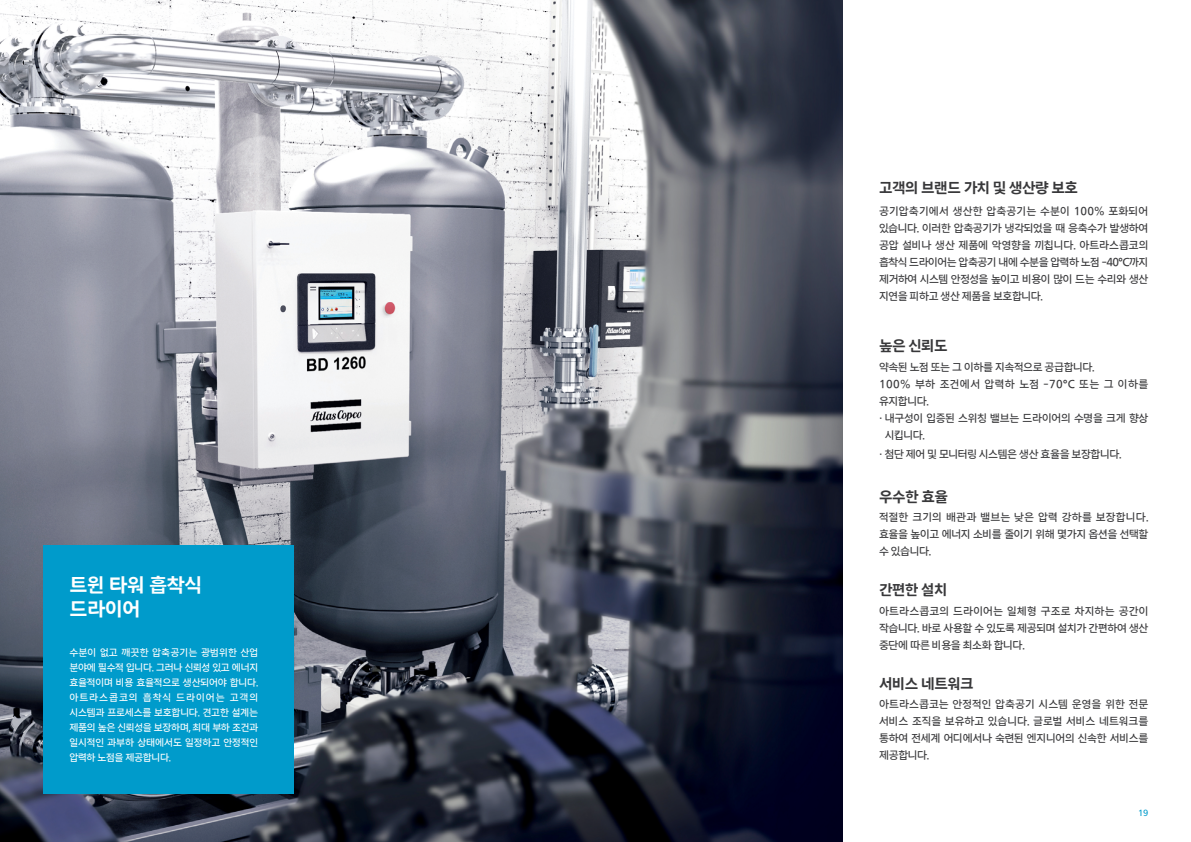
<style>
.page{position:relative;width:1191px;height:842px;background:#fff}
.page>*{position:absolute;margin:0;border:0;box-sizing:border-box;transform-origin:0 0}
.t1{font:700 20px/24px "Seol Sans";letter-spacing:-.025em;color:#fff}
.t2{font:700 15px "Seol Sans";letter-spacing:-.04em;color:#38383a}
.t3{font:11px/17px "Seol Sans";letter-spacing:-.04em;color:#38383a;text-align:justify}
.t4{font:11px "Seol Sans";letter-spacing:.03em;color:#38383a}
.t5{font:10px/15px "Seol Sans";letter-spacing:-.04em;color:#fff;text-align:justify}
.t6{font:9px "Neue Frutiger World";color:#009bcb}
</style>
<div class="page">
<img style="left:0;top:0;width:842px;height:842px">
<div style="left:43px;top:545px;width:250px;height:249px;background:#009bcb"></div>
<h1 class="t1" style="left:69px;top:572px;width:134px">트윈 타워 흡착식 드라이어</h1>
<p class="t5" style="left:69px;top:645px;width:190px">수분이 없고 깨끗한 압축공기는 광범위한 산업 분야에 필수적 입니다. 그러나 신뢰성 있고 에너지 효율적이며 비용 효율적으로 생산되어야 합니다. 아트라스콥코의 흡착식 드라이어는 고객의 시스템과 프로세스를 보호합니다. 견고한 설계는 제품의 높은 신뢰성을 보장하며, 최대 부하 조건과 일시적인 과부하 상태에서도 일정하고 안정적인 압력하 노점을 제공합니다.</p>
<h2 class="t2" style="left:879px;top:178px;width:200px">고객의 브랜드 가치 및 생산량 보호</h2>
<p class="t3" style="left:879px;top:202px;width:271px">공기압축기에서 생산한 압축공기는 수분이 100% 포화되어 있습니다. 이러한 압축공기가 냉각되었을 때 응축수가 발생하여 공압 설비나 생산 제품에 악영향을 끼칩니다. 아트라스콥코의 흡착식 드라이어는 압축공기 내에 수분을 압력하 노점 -40°C까지 제거하여 시스템 안정성을 높이고 비용이 많이 드는 수리와 생산 지연을 피하고 생산 제품을 보호합니다.</p>
<h2 class="t2" style="left:879px;top:336px;width:70px">높은 신뢰도</h2>
<p class="t3" style="left:879px;top:358px;width:217px">약속된 노점 또는 그 이하를 지속적으로 공급합니다.</p>
<p class="t4" style="left:879px;top:377px;width:271px">100% 부하 조건에서 압력하 노점 -70°C 또는 그 이하를</p>
<p class="t3" style="left:879px;top:392px;width:51px">유지합니다.</p>
<p class="t3" style="left:879px;top:409px;width:271px">· 내구성이 입증된 스위칭 밸브는 드라이어의 수명을 크게 향상</p>
<p class="t3" style="left:884px;top:426px;width:42px">시킵니다.</p>
<p class="t3" style="left:879px;top:446px;width:244px">· 첨단 제어 및 모니터링 시스템은 생산 효율을 보장합니다.</p>
<h2 class="t2" style="left:879px;top:487px;width:70px">우수한 효율</h2>
<p class="t3" style="left:879px;top:508px;width:271px">적절한 크기의 배관과 밸브는 낮은 압력 강하를 보장합니다. 효율을 높이고 에너지 소비를 줄이기 위해 몇가지 옵션을 선택할 수 있습니다.</p>
<h2 class="t2" style="left:879px;top:580px;width:70px">간편한 설치</h2>
<p class="t3" style="left:879px;top:602px;width:271px">아트라스콥코의 드라이어는 일체형 구조로 차지하는 공간이 작습니다. 바로 사용할 수 있도록 제공되며 설치가 간편하여 생산 중단에 따른 비용을 최소화 합니다.</p>
<h2 class="t2" style="left:879px;top:674px;width:96px">서비스 네트워크</h2>
<p class="t3" style="left:879px;top:696px;width:271px">아트라스콥코는 안정적인 압축공기 시스템 운영을 위한 전문 서비스 조직을 보유하고 있습니다. 글로벌 서비스 네트워크를 통하여 전세계 어디에서나 숙련된 엔지니어의 신속한 서비스를 제공합니다.</p>
<p class="t6" style="left:1138px;top:806px;width:12px">19</p>
</div>
